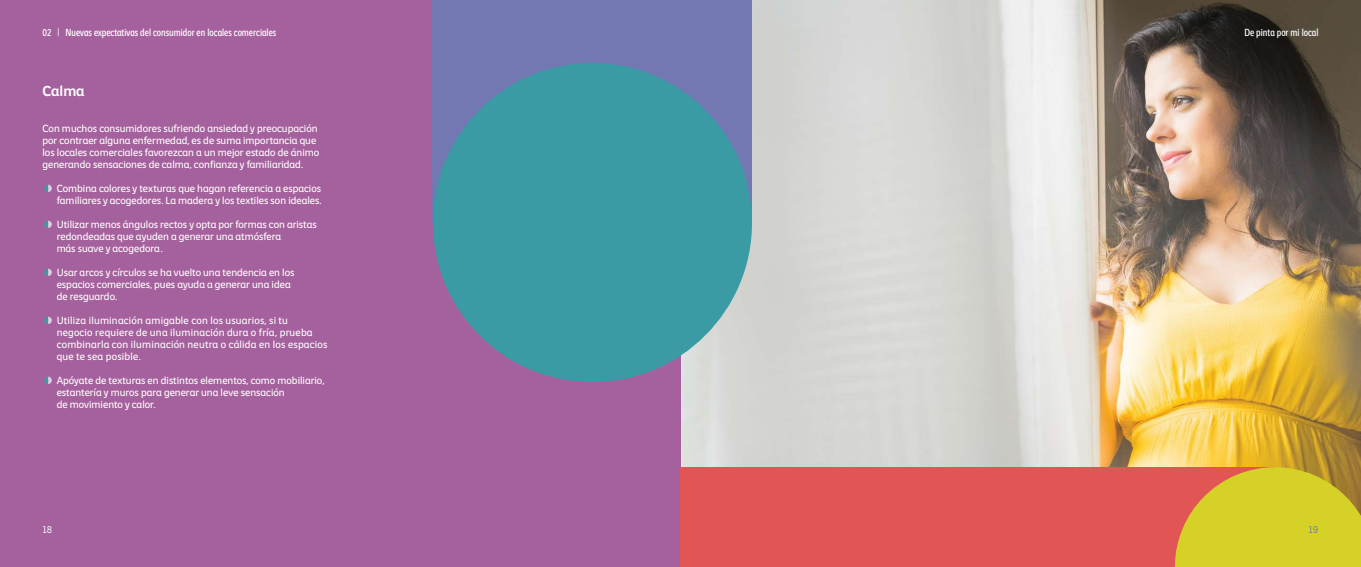
<style>
.page{position:relative;width:1361px;height:567px;background:#fff}
.page>*{position:absolute;margin:0;border:0;box-sizing:border-box;transform-origin:0 0}
.t1{font:700 14px "Comex";letter-spacing:-.005em;color:#fff}
.t2{font:500 10px/12px "Comex";color:#fff}
.t3{font:500 10px/12px "Comex";letter-spacing:.02em;color:#fff}
.t4{font:500 condensed 10px "Comex";color:#fff}
.t5{font:300 10px "Comex";color:#fff}
.t6{font:300 10px "Comex";color:#7377b2}
</style>
<div class="page">
<img style="left:680px;top:0;width:681px;height:467px">
<div style="left:0;top:0;width:680px;height:567px;background:#a5619d"></div>
<div style="left:433px;top:0;width:319px;height:223px;background:#7377b2"></div>
<div style="left:680px;top:467px;width:595px;height:100px;background:#e25555"></div>
<div style="left:433px;top:63px;width:319px;height:319px;background:#3a9ba5;border-radius:50%"></div>
<svg style="left:1175px;top:467px;width:186px;height:100px;background:#d3bc2d"></svg>
<svg style="left:44px;top:185px;width:8px;height:7px"></svg>
<svg style="left:44px;top:221px;width:8px;height:7px"></svg>
<svg style="left:44px;top:269px;width:8px;height:7px"></svg>
<svg style="left:44px;top:317px;width:8px;height:7px"></svg>
<svg style="left:44px;top:377px;width:8px;height:7px"></svg>
<p class="t4" style="left:43px;top:26px;width:235px">02 | Nuevas expectativas del consumidor en locales comerciales</p>
<p class="t4" style="left:1244px;top:26px;width:76px">De pinta por mi local</p>
<h1 class="t1" style="left:43px;top:82px;width:44px">Calma</h1>
<p class="t2" style="left:43px;top:122px;width:278px">Con muchos consumidores sufriendo ansiedad y preocupación por contraer alguna enfermedad, es de suma importancia que los locales comerciales favorezcan a un mejor estado de ánimo generando sensaciones de calma, confianza y familiaridad.</p>
<p class="t2" style="left:57px;top:182px;width:266px">Combina colores y texturas que hagan referencia a espacios familiares y acogedores. La madera y los textiles son ideales.</p>
<p class="t2" style="left:57px;top:218px;width:261px">Utilizar menos ángulos rectos y opta por formas con aristas redondeadas que ayuden a generar una atmósfera<br>más suave y acogedora.</p>
<p class="t2" style="left:57px;top:266px;width:239px">Usar arcos y círculos se ha vuelto una tendencia en los espacios comerciales, pues ayuda a generar una idea de resguardo.</p>
<p class="t3" style="left:57px;top:314px;width:272px">Utiliza iluminación amigable con los usuarios, si tu<br>negocio requiere de una iluminación dura o fría, prueba combinarla con iluminación neutra o cálida en los espacios que te sea posible.</p>
<p class="t2" style="left:57px;top:374px;width:269px">Apóyate de texturas en distintos elementos, como mobiliario, estantería y muros para generar una leve sensación<br>de movimiento y calor.</p>
<p class="t5" style="left:43px;top:523px;width:11px">18</p>
<p class="t6" style="left:1308px;top:523px;width:11px">19</p>
</div>
